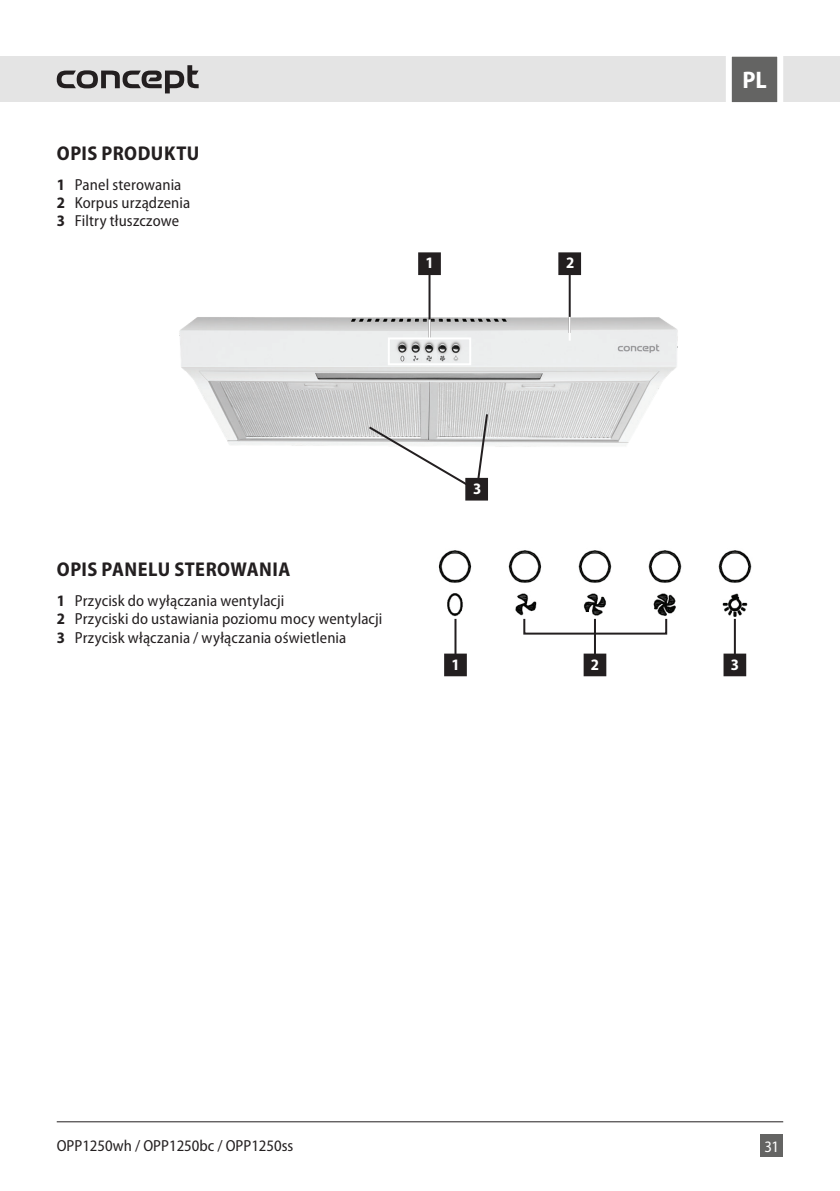
<style>
.page{position:relative;width:840px;height:1191px;background:#fff}
.page>*{position:absolute;margin:0;border:0;box-sizing:border-box;transform-origin:0 0}
.t1{font:700 semi-condensed 24px "Myriad Pro";color:#fff}
.t2{font:700 semi-condensed 20px "Myriad Pro";letter-spacing:.02em;color:#231f20}
.t3{font:semi-condensed 16px/18.4px "Myriad Pro";letter-spacing:.005em;color:#231f20}
.t4{font:700 semi-condensed 16px "Myriad Pro";color:#fff}
.t5{font:semi-condensed 16px "Myriad Pro";color:#fff}
.s1{font-weight:700}
</style>
<div class="page">
<div style="left:0;top:57px;width:839px;height:45px;background:#e4e4e4"></div>
<div style="left:760px;top:1134px;width:22px;height:23px;background:#646463"></div>
<svg style="left:722px;top:56px;width:63px;height:47px;background:#909090"></svg>
<hr style="left:57px;top:1121px;width:725px;height:1px;background:#231f20">
<svg style="left:57px;top:65px;width:141px;height:28px"></svg>
<img style="left:438px;top:550px;width:314px;height:67px">
<div style="left:445px;top:654px;width:20px;height:21px;background:#231f20"></div>
<div style="left:444px;top:653px;width:22px;height:23px;border:2px solid #231f20"></div>
<div style="left:584px;top:654px;width:21px;height:21px;background:#231f20"></div>
<div style="left:583px;top:653px;width:23px;height:23px;border:2px solid #231f20"></div>
<div style="left:724px;top:654px;width:20px;height:21px;background:#231f20"></div>
<div style="left:723px;top:653px;width:22px;height:23px;border:2px solid #231f20"></div>
<hr style="left:454px;top:619px;width:2px;height:35px;background:#231f20">
<div style="left:523px;top:618px;width:143px;height:16px;border:2px solid #231f20"></div>
<hr style="left:593px;top:619px;width:2px;height:35px;background:#231f20">
<hr style="left:733px;top:619px;width:2px;height:35px;background:#231f20">
<img style="left:179px;top:274px;width:499px;height:173px">
<div style="left:559px;top:253px;width:20px;height:21px;background:#231f20"></div>
<div style="left:558px;top:252px;width:22px;height:23px;border:2px solid #231f20"></div>
<div style="left:419px;top:253px;width:20px;height:21px;background:#231f20"></div>
<div style="left:418px;top:252px;width:22px;height:23px;border:2px solid #231f20"></div>
<hr style="left:568px;top:274px;width:2px;height:59px;background:#231f20">
<hr style="left:428px;top:274px;width:2px;height:64px;background:#231f20">
<div style="left:387px;top:337px;width:84px;height:28px;border:2px solid #fff"></div>
<svg style="left:366px;top:412px;width:123px;height:81px"></svg>
<div style="left:466px;top:479px;width:20px;height:20px;background:#231f20"></div>
<div style="left:465px;top:478px;width:22px;height:22px;border:2px solid #231f20"></div>
<svg style="left:428px;top:319px;width:2px;height:19px"></svg>
<hr style="left:568px;top:317px;width:2px;height:24px;background:#fff">
<p class="t2" style="left:57px;top:142px;width:144px">OPIS PRODUKTU</p>
<p class="t3" style="left:57px;top:175px;width:135px"><span class="s1">1</span> Panel sterowania<br><span class="s1">2</span> Korpus urządzenia<br><span class="s1">3</span> Filtry tłuszczowe</p>
<p class="t4" style="left:425px;top:254px;width:10px">1</p>
<p class="t4" style="left:566px;top:254px;width:10px">2</p>
<h1 class="t1" style="left:742px;top:67px;width:26px">PL</h1>
<p class="t2" style="left:57px;top:558px;width:235px">OPIS PANELU STEROWANIA</p>
<p class="t3" style="left:57px;top:591px;width:327px"><span class="s1">1</span> Przycisk do wyłączania wentylacji<br><span class="s1">2</span> Przyciski do ustawiania poziomu mocy wentylacji<br><span class="s1">3</span> Przycisk włączania / wyłączania oświetlenia</p>
<p class="t4" style="left:473px;top:479px;width:10px">3</p>
<p class="t4" style="left:451px;top:655px;width:10px">1</p>
<p class="t4" style="left:590px;top:655px;width:10px">2</p>
<p class="t4" style="left:730px;top:655px;width:10px">3</p>
<p class="t3" style="left:57px;top:1136px;width:238px">OPP1250wh / OPP1250bc / OPP1250ss</p>
<p class="t5" style="left:764px;top:1138px;width:16px">31</p>
</div>
